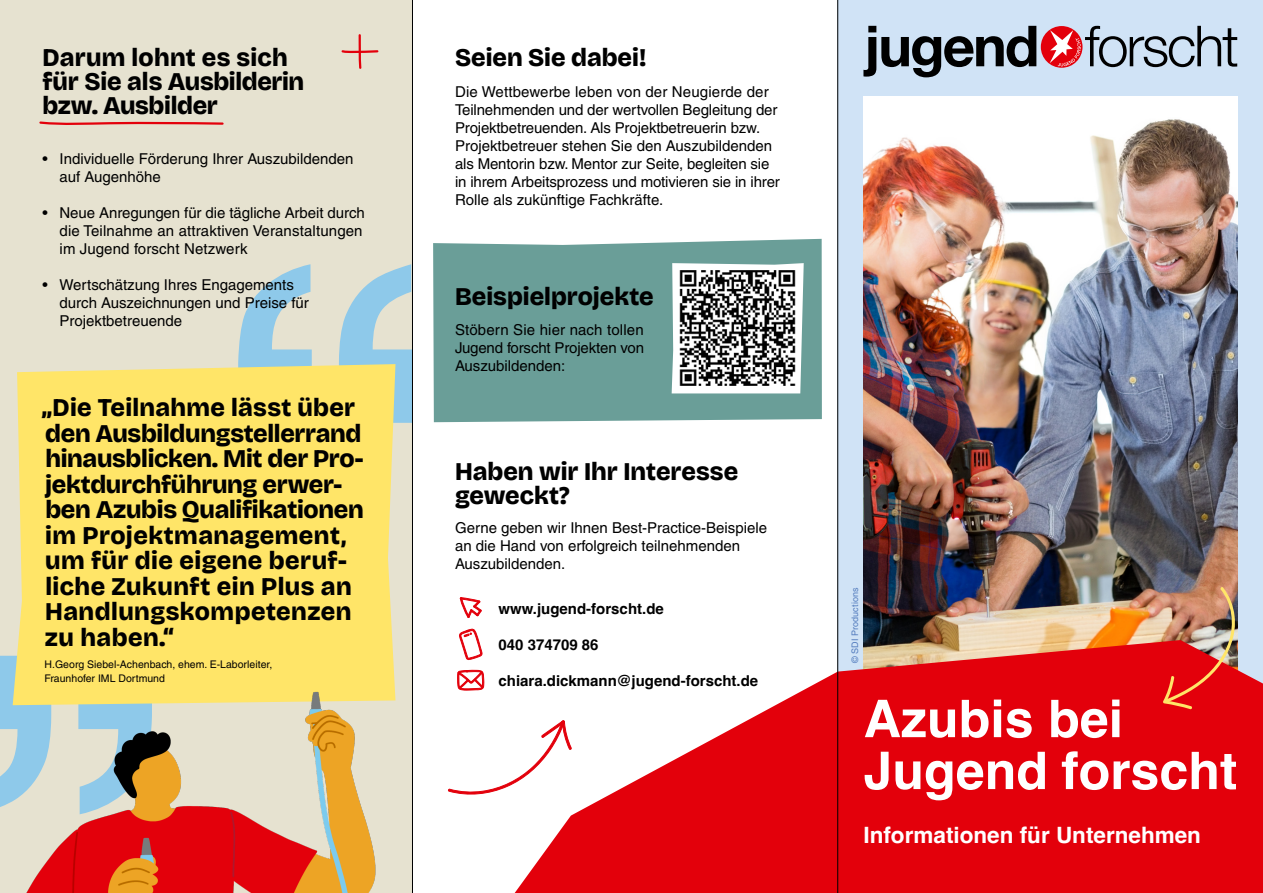
<style>
.page{position:relative;width:1263px;height:893px;background:#fff}
.page>*{position:absolute;margin:0;border:0;box-sizing:border-box;transform-origin:0 0}
.t1{font:700 51.9px/51.9px "Helvetica";color:#fff}
.t2{font:800 condensed 25.5px/25.5px "Bricolage Grotesque 48 pt";color:#000}
.t3{font:700 22.5px "Helvetica";color:#fff}
.t4{font:15px/18px "Helvetica";color:#000}
.t5{font:700 15px "Helvetica";color:#000}
.t6{font:10.5px/13.5px "Helvetica";color:#000}
.t7{font:9px "Helvetica";letter-spacing:.01em;color:#537cbe}
</style>
<div class="page">
<div style="left:0;top:0;width:412px;height:893px;background:#e6e2d0"></div>
<div style="left:838px;top:0;width:425px;height:893px;background:#d0e3f6"></div>
<img style="left:863px;top:97px;width:374px;height:543px">
<svg style="left:238px;top:264px;width:174px;height:159px"></svg>
<svg style="left:515px;top:640px;width:748px;height:253px;fill:#e3000b"></svg>
<div style="left:13px;top:364px;width:382px;height:323px;background:#ffe568"></div>
<div style="left:433px;top:239px;width:389px;height:183px;background:#6a9e98"></div>
<img style="left:0;top:687px;width:396px;height:206px">
<svg style="left:672px;top:263px;width:132px;height:130px"></svg>
<svg style="left:459px;top:628px;width:24px;height:32px"></svg>
<svg style="left:459px;top:597px;width:23px;height:21px"></svg>
<div style="left:1041px;top:26px;width:41px;height:42px;background:#e3000b;border-radius:50%"></div>
<svg style="left:863px;top:26px;width:173px;height:51px"></svg>
<svg style="left:1050px;top:26px;width:187px;height:41px"></svg>
<img style="left:1163px;top:586px;width:74px;height:124px">
<svg style="left:39px;top:121px;width:185px;height:4px"></svg>
<svg style="left:448px;top:669px;width:124px;height:127px"></svg>
<img style="left:680px;top:270px;width:115px;height:116px">
<svg style="left:341px;top:34px;width:38px;height:35px"></svg>
<hr style="left:837px;top:0;width:1px;height:893px;background:#000">
<hr style="left:412px;top:0;width:1px;height:893px;background:#000">
<h2 class="t2" style="left:43px;top:45px;width:263px;line-height:24px">Darum lohnt es sich für Sie als Ausbilderin bzw. Ausbilder</h2>
<p class="t4" style="left:60px;top:150px;width:296px;text-indent:-17px">• Individuelle Förderung Ihrer Auszubildenden auf Augenhöhe</p>
<p class="t4" style="left:60px;top:204px;width:307px;text-indent:-17px">• Neue Anregungen für die tägliche Arbeit durch die Teilnahme an attraktiven Veranstaltungen im Jugend forscht Netzwerk</p>
<p class="t4" style="left:60px;top:276px;width:251px;text-indent:-17px">• Wertschätzung Ihres Engagements durch Auszeichnungen und Preise für<br>Projektbetreuende</p>
<p class="t2" style="left:42px;top:394px;width:323px">„Die Teilnahme lässt über den Ausbildungstellerrand hinausblicken. Mit der Pro&shy;jektdurchführung erwer&shy;ben Azubis Qualifikationen im Projektmanagement, um für die eigene beruf&shy;liche Zukunft ein Plus an<br>Handlungskompetenzen zu haben.“</p>
<p class="t6" style="left:45px;top:658px;width:229px">H.Georg Siebel-Achenbach, ehem. E-Laborleiter,<br>Fraunhofer IML Dortmund</p>
<h2 class="t2" style="left:455px;top:45px;width:193px">Seien Sie dabei!</h2>
<p class="t4" style="left:455px;top:82px;width:326px">Die Wettbewerbe leben von der Neugierde der Teilnehmenden und der wertvollen Begleitung der Projektbetreuenden. Als Projektbetreuerin bzw.<br>Projektbetreuer stehen Sie den Auszubildenden als Mentorin bzw. Mentor zur Seite, begleiten sie in ihrem Arbeitsprozess und motivieren sie in ihrer Rolle als zukünftige Fachkräfte.</p>
<h2 class="t2" style="left:455px;top:283px;width:200px">Beispielprojekte</h2>
<p class="t4" style="left:455px;top:321px;width:191px;text-align:justify">Stöbern Sie hier nach tollen Jugend forscht Projekten von Auszubildenden:</p>
<h2 class="t2" style="left:455px;top:459px;width:285px;line-height:24px">Haben wir Ihr Interesse geweckt?</h2>
<p class="t4" style="left:455px;top:519px;width:314px">Gerne geben wir Ihnen Best-Practice-Beispiele an die Hand von erfolgreich teilnehmenden<br>Auszubildenden.</p>
<p class="t5" style="left:498px;top:600px;width:167px">www.jugend-forscht.de</p>
<p class="t5" style="left:498px;top:636px;width:102px">040 374709 86</p>
<p class="t5" style="left:498px;top:672px;width:261px">chiara.dickmann@jugend-forscht.de</p>
<p class="t7" style="left:850px;top:663px;width:77px;rotate:-90deg">© SDI Productions</p>
<h1 class="t1" style="left:863px;top:699px;width:375px">Azubis bei<br>Jugend forscht</h1>
<h3 class="t3" style="left:863px;top:821px;width:339px">Informationen für Unternehmen</h3>
</div>
